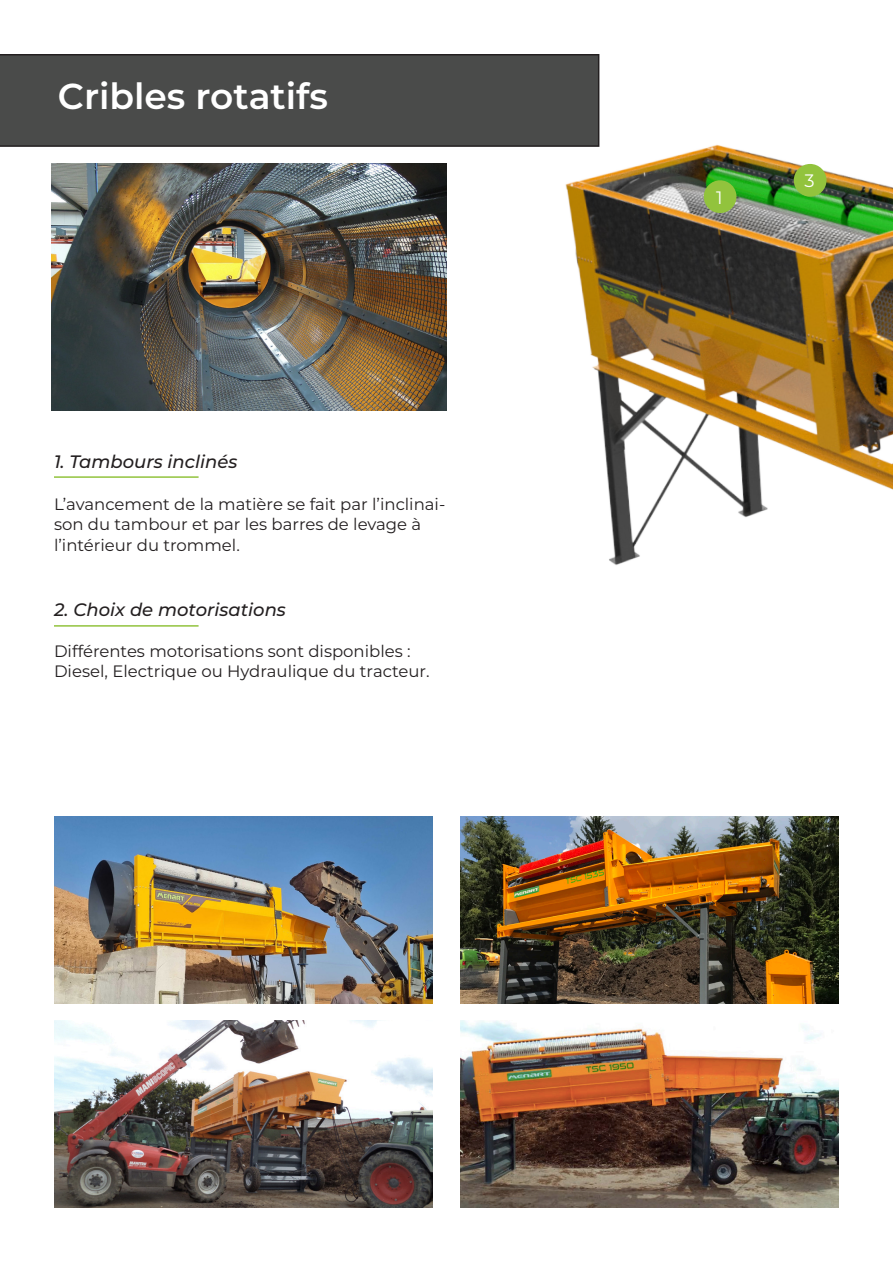
<style>
.page{position:relative;width:893px;height:1263px;background:#fff}
.page>*{position:absolute;margin:0;border:0;box-sizing:border-box;transform-origin:0 0}
.t1{font:600 36px "Montserrat";color:#fff}
.t2{font:italic 500 18px "Montserrat";color:#231f20}
.t3{font:18px "Montserrat";color:#fff}
.t4{font:16.5px/19.8px "Montserrat";color:#231f20}
</style>
<div class="page">
<img style="left:399px;top:104px;width:494px;height:769px">
<div style="left:0;top:54px;width:599px;height:93px;background:#4a4b4a"></div>
<hr style="left:54px;top:625px;width:145px;height:2px;background:#92c33d">
<img style="left:51px;top:164px;width:395px;height:246px">
<hr style="left:54px;top:476px;width:145px;height:2px;background:#92c33d">
<img style="left:54px;top:816px;width:378px;height:187px">
<img style="left:460px;top:816px;width:379px;height:187px">
<img style="left:54px;top:1020px;width:378px;height:187px">
<img style="left:460px;top:1020px;width:379px;height:187px">
<div style="left:704px;top:180px;width:32px;height:33px;background:#92c33d;border-radius:50%"></div>
<div style="left:794px;top:164px;width:32px;height:33px;background:#92c33d;border-radius:50%"></div>
<p class="t1" style="left:58px;top:71px;width:272px">Cribles rotatifs</p>
<p class="t2" style="left:54px;top:449px;width:185px">1. Tambours inclinés</p>
<p class="t4" style="left:54px;top:493px;width:393px">L’avancement de la matière se fait par l’inclinai&shy;son du tambour et par les barres de levage à</p>
<p class="t4" style="left:54px;top:535px;width:187px">l’intérieur du trommel.</p>
<p class="t2" style="left:54px;top:597px;width:234px">2. Choix de motorisations</p>
<p class="t4" style="left:54px;top:641px;width:377px">Différentes motorisations sont disponibles :<br>Diesel, Electrique ou Hydraulique du tracteur.</p>
<p class="t3" style="left:716px;top:185px;width:8px">1</p>
<p class="t3" style="left:804px;top:169px;width:12px">3</p>
</div>
